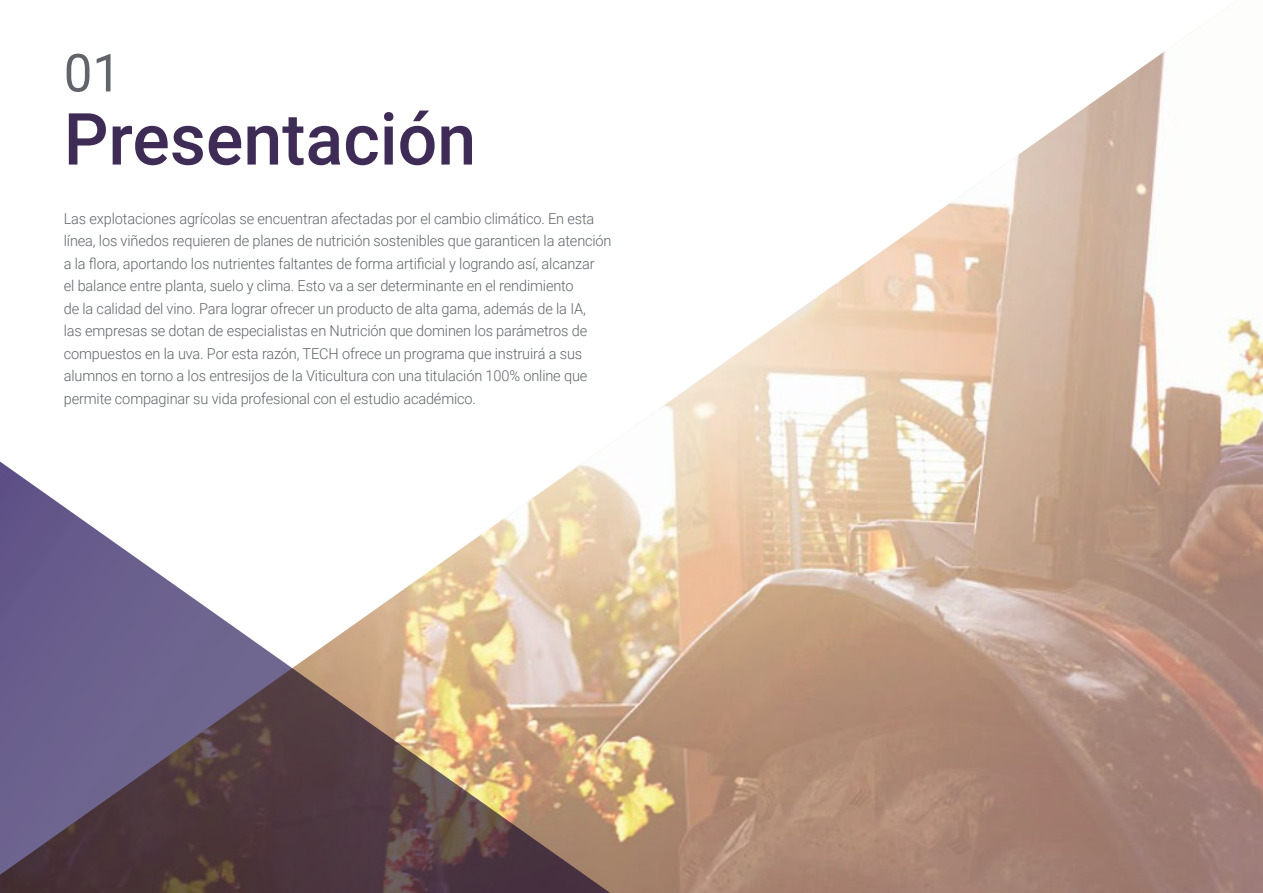
<style>
.page{position:relative;width:1263px;height:893px;background:#fff}
.page>*{position:absolute;margin:0;border:0;box-sizing:border-box;transform-origin:0 0}
.t1{font:500 72px "Roboto";color:#3e2b56}
.t2{font:52.5px "Roboto";color:#61646a}
.t3{font:300 15px/22.5px "Roboto";letter-spacing:-.01em;color:#61646a}
</style>
<div class="page">
<img style="left:640px;top:51px;width:623px;height:842px">
<svg style="left:0;top:461px;width:640px;height:432px"></svg>
<h2 class="t2" style="left:64px;top:36px;width:59px">01</h2>
<h1 class="t1" style="left:64px;top:89px;width:414px">Presentación</h1>
<p class="t3" style="left:64px;top:207px;width:549px">Las explotaciones agrícolas se encuentran afectadas por el cambio climático. En esta línea, los viñedos requieren de planes de nutrición sostenibles que garanticen la atención a la flora, aportando los nutrientes faltantes de forma artificial y logrando así, alcanzar<br>el balance entre planta, suelo y clima. Esto va a ser determinante en el rendimiento<br>de la calidad del vino. Para lograr ofrecer un producto de alta gama, además de la IA,<br>las empresas se dotan de especialistas en Nutrición que dominen los parámetros de compuestos en la uva. Por esta razón, TECH ofrece un programa que instruirá a sus alumnos en torno a los entresijos de la Viticultura con una titulación 100% online que permite compaginar su vida profesional con el estudio académico.</p>
</div>
